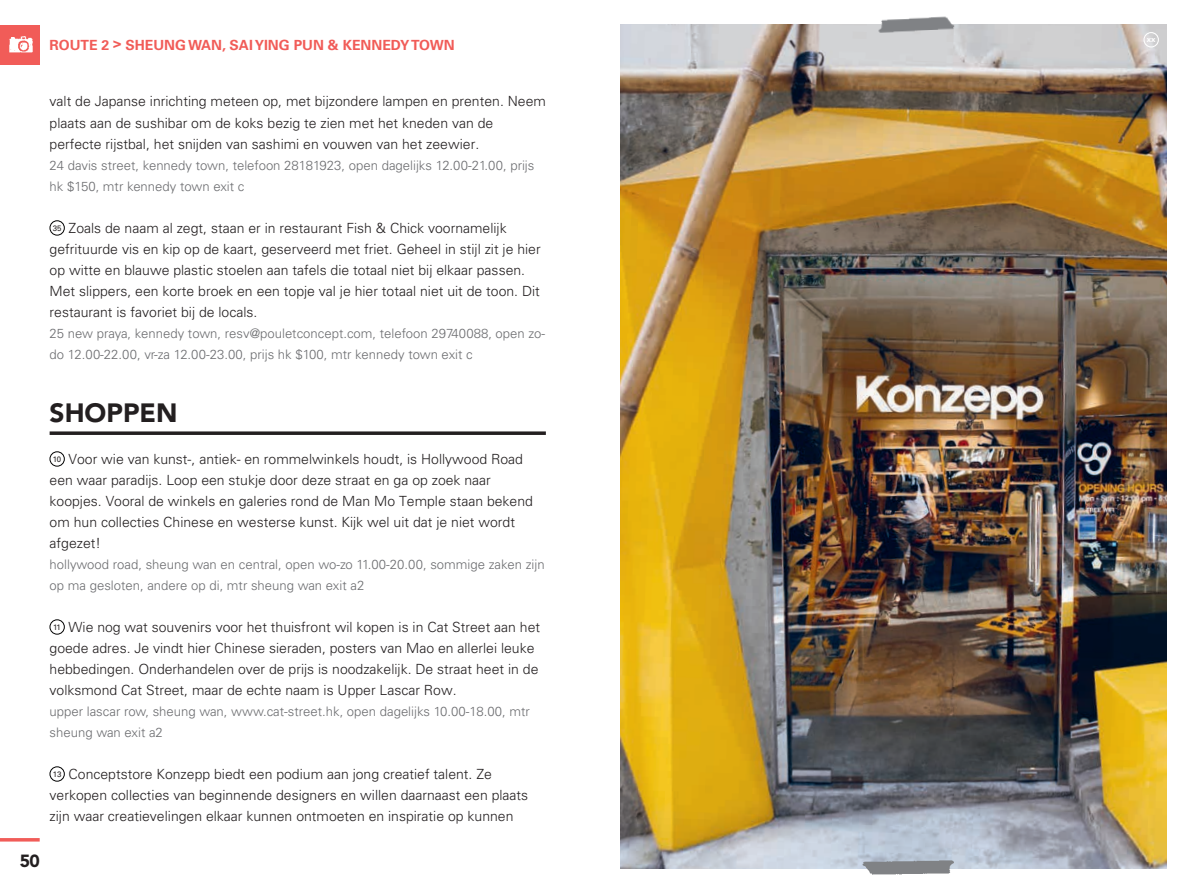
<style>
.page{position:relative;width:1191px;height:893px;background:#fff}
.page>*{position:absolute;margin:0;border:0;box-sizing:border-box;transform-origin:0 0}
.t1{font:900 26.25px "Avenir LT Std";color:#231f20}
.t2{font:900 17.5px "Avenir LT Std";color:#231f20}
.t3{font:300 14px/21px "Univers LT Std";color:#231f20}
.t4{font:700 14px "Univers LT Std";color:#f15c58}
.t5{font:300 13.12px/21px "Univers LT Std";color:#6c6d70}
.t6{font:700 7.88px "Univers LT Std";color:#fff}
.s1{font-weight:400;font-size:7.88px}
</style>
<div class="page">
<img style="left:620px;top:25px;width:546px;height:843px">
<hr style="left:0;top:838px;width:40px;height:3px;background:#f15c58">
<div style="left:0;top:25px;width:40px;height:39px;background:#f15c58"></div>
<img style="left:9px;top:36px;width:24px;height:17px">
<svg style="left:50px;top:431px;width:496px;height:4px;background:#3e3a3b"></svg>
<div style="left:50px;top:220px;width:15px;height:15px;border:1px solid #000001;border-radius:50%"></div>
<div style="left:50px;top:451px;width:15px;height:15px;border:1px solid #000001;border-radius:50%"></div>
<div style="left:50px;top:619px;width:15px;height:15px;border:1px solid #000001;border-radius:50%"></div>
<div style="left:50px;top:766px;width:15px;height:15px;border:1px solid #000001;border-radius:50%"></div>
<div style="left:1143px;top:32px;width:15px;height:15px;border:1px solid #fff;border-radius:50%"></div>
<img style="left:876px;top:16px;width:81px;height:20px">
<img style="left:860px;top:858px;width:96px;height:17px">
<p class="t4" style="left:50px;top:37px;width:406px">ROUTE 2 &gt; SHEUNG WAN, SAI YING PUN &amp; KENNEDY TOWN</p>
<p class="t3" style="left:50px;top:91px;width:498px">valt de Japanse inrichting meteen op, met bijzondere lampen en prenten. Neem plaats aan de sushibar om de koks bezig te zien met het kneden van de perfecte rijstbal, het snijden van sashimi en vouwen van het zeewier.</p>
<p class="t5" style="left:50px;top:154px;width:486px">24 davis street, kennedy town, telefoon 28181923, open dagelijks 12.00-21.00, prijs hk $150, mtr kennedy town exit c</p>
<p class="t3" style="left:50px;top:217px;width:492px"><span class="s1">35</span> Zoals de naam al zegt, staan er in restaurant Fish &amp; Chick voornamelijk gefrituurde vis en kip op de kaart, geserveerd met friet. Geheel in stijl zit je hier op witte en blauwe plastic stoelen aan tafels die totaal niet bij elkaar passen.<br>Met slippers, een korte broek en een topje val je hier totaal niet uit de toon. Dit restaurant is favoriet bij de locals.</p>
<p class="t5" style="left:50px;top:322px;width:497px">25 new praya, kennedy town, resv@pouletconcept.com, telefoon 29740088, open zo&shy;do 12.00-22.00, vr-za 12.00-23.00, prijs hk $100, mtr kennedy town exit c</p>
<h1 class="t1" style="left:50px;top:396px;width:129px">SHOPPEN</h1>
<p class="t3" style="left:50px;top:448px;width:485px"><span class="s1">10</span> Voor wie van kunst-, antiek- en rommelwinkels houdt, is Hollywood Road een waar paradijs. Loop een stukje door deze straat en ga op zoek naar koopjes. Vooral de winkels en galeries rond de Man Mo Temple staan bekend om hun collecties Chinese en westerse kunst. Kijk wel uit dat je niet wordt afgezet!</p>
<p class="t5" style="left:50px;top:553px;width:496px">hollywood road, sheung wan en central, open wo-zo 11.00-20.00, sommige zaken zijn op ma gesloten, andere op di, mtr sheung wan exit a2</p>
<p class="t3" style="left:50px;top:616px;width:492px"><span class="s1">11</span> Wie nog wat souvenirs voor het thuisfront wil kopen is in Cat Street aan het goede adres. Je vindt hier Chinese sieraden, posters van Mao en allerlei leuke hebbedingen. Onderhandelen over de prijs is noodzakelijk. De straat heet in de volksmond Cat Street, maar de echte naam is Upper Lascar Row.</p>
<p class="t5" style="left:50px;top:700px;width:482px">upper lascar row, sheung wan, www.cat-street.hk, open dagelijks 10.00-18.00, mtr sheung wan exit a2</p>
<p class="t3" style="left:50px;top:763px;width:480px"><span class="s1">13</span> Conceptstore Konzepp biedt een podium aan jong creatief talent. Ze verkopen collecties van beginnende designers en willen daarnaast een plaats zijn waar creatievelingen elkaar kunnen ontmoeten en inspiratie op kunnen</p>
<p class="t2" style="left:20px;top:850px;width:22px">50</p>
<p class="t6" style="left:1146px;top:35px;width:10px">xx</p>
</div>
